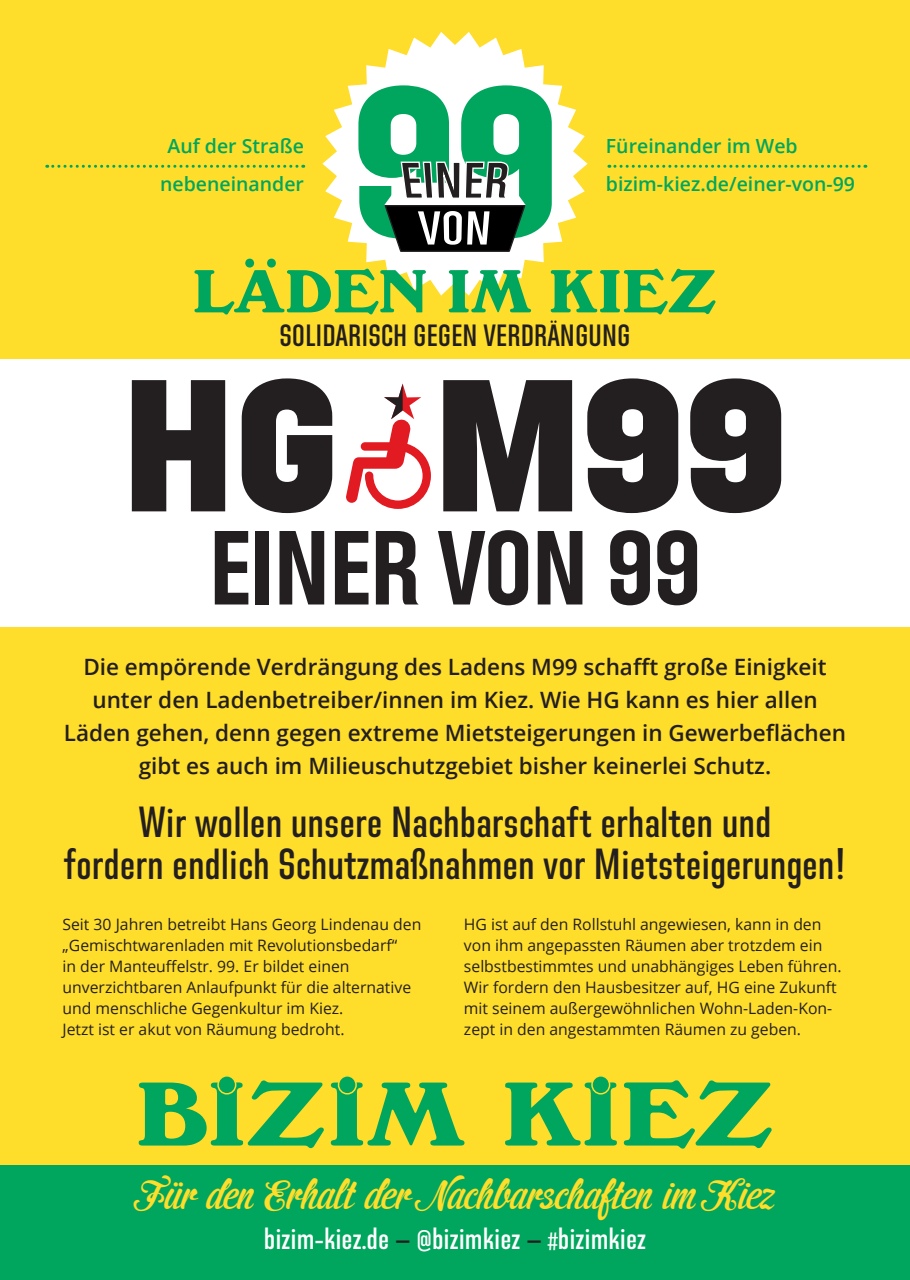
<style>
.page{position:relative;width:910px;height:1280px;background:#fff}
.page>*{position:absolute;margin:0;border:0;box-sizing:border-box;transform-origin:0 0}
.t1{font:213.6px "Directors Gothic 220 Bl";color:#00a65d}
.t2{font:187.5px "Directors Gothic 250 Bl";color:#231f20}
.t3{font:105px "Directors Gothic 250 S Bd";letter-spacing:-.02em;color:#231f20}
.t4{font:800 58.8px "Verona Serial";letter-spacing:.085em;color:#00a65d}
.t5{font:45px "Cider Script";letter-spacing:.02em;color:#ffdd2b}
.t6{font:500 43.5px/42px "Directors Gothic 250";color:#231f20;text-align:center}
.t7{font:500 30.75px "Directors Gothic 250";color:#fff}
.t8{font:500 30.75px "Directors Gothic 250";color:#231f20}
.t9{font:600 22.5px/33px "Open Sans";color:#231f20;text-align:center}
.t10{font:600 19.5px/37.5px "Open Sans";color:#00a65d}
.t11{font:15.75px/21px "Open Sans";color:#231f20}
.s1{color:#231f20}
</style>
<div class="page">
<div style="left:0;top:0;width:910px;height:1229px;background:#ffdd2b"></div>
<div style="left:0;top:359px;width:910px;height:268px;background:#fff"></div>
<div style="left:0;top:1165px;width:910px;height:115px;background:#00a65d"></div>
<svg style="left:139px;top:1080px;width:633px;height:68px"></svg>
<div style="left:339px;top:1076px;width:17px;height:18px;background:#00a65d;border-radius:50%"></div>
<div style="left:338px;top:1075px;width:19px;height:19px;border:1px solid #ffdd2b;border-radius:50%"></div>
<svg style="left:218px;top:1076px;width:18px;height:18px"></svg>
<div style="left:217px;top:1075px;width:19px;height:19px;border:1px solid #ffdd2b;border-radius:50%"></div>
<div style="left:592px;top:1076px;width:18px;height:18px;background:#00a65d;border-radius:50%"></div>
<div style="left:591px;top:1075px;width:19px;height:19px;border:1px solid #ffdd2b;border-radius:50%"></div>
<svg style="left:322px;top:32px;width:266px;height:264px;fill:#fff"></svg>
<svg style="left:384px;top:129px;width:143px;height:124px;background:#a6a5a5"></svg>
<svg style="left:346px;top:384px;width:85px;height:125px"></svg>
<svg style="left:47px;top:165px;width:257px;height:3px"></svg>
<svg style="left:609px;top:165px;width:257px;height:3px"></svg>
<h1 class="t1" style="left:349px;top:49px;width:213px">99</h1>
<h3 class="t4" style="left:195px;top:254px;width:522px">LÄDEN IM KIEZ</h3>
<h3 class="t8" style="left:279px;top:318px;width:353px">SOLIDARISCH GEGEN VERDRÄNGUNG</h3>
<h2 class="t2" style="left:121px;top:346px;width:670px">HG M99</h2>
<p class="t10" style="left:160px;top:127px;width:145px;text-align:center">Auf der Straße nebeneinander</p>
<p class="t10" style="left:606px;top:127px;width:251px">Füreinander im Web bizim-kiez.de/einer-von-99</p>
<h3 class="t3" style="left:208px;top:512px;width:495px">EINER VON 99</h3>
<p class="t9" style="left:64px;top:650px;width:783px">Die empörende Verdrängung des Ladens M99 schafft große Einigkeit unter den Ladenbetreiber/innen im Kiez. Wie HG kann es hier allen Läden gehen, denn gegen extreme Mietsteigerungen in Gewerbeflächen gibt es auch im Milieuschutzgebiet bisher keinerlei Schutz.</p>
<h3 class="t6" style="left:64px;top:802px;width:784px">Wir wollen unsere Nachbarschaft erhalten und<br>fordern endlich Schutzmaßnahmen vor Mietsteigerungen!</h3>
<p class="t11" style="left:63px;top:914px;width:360px">Seit 30 Jahren betreibt Hans Georg Lindenau den „Gemischtwarenladen mit Revolutionsbedarf“<br>in der Manteuffelstr. 99. Er bildet einen unverzichtbaren Anlaufpunkt für die alternative und menschliche Gegenkultur im Kiez.<br>Jetzt ist er akut von Räumung bedroht.</p>
<p class="t11" style="left:464px;top:914px;width:379px">HG ist auf den Rollstuhl angewiesen, kann in den von ihm angepassten Räumen aber trotzdem ein selbstbestimmtes und unabhängiges Leben führen.<br>Wir fordern den Hausbesitzer auf, HG eine Zukunft mit seinem außergewöhnlichen Wohn-Laden-Kon&shy;zept in den angestammten Räumen zu geben.</p>
<h3 class="t5" style="left:137px;top:1171px;width:638px">Für den Erhalt der Nachbarschaften im Kiez</h3>
<h3 class="t7" style="left:264px;top:1222px;width:384px">bizim-kiez.de <span class="s1">–</span> @bizimkiez <span class="s1">–</span> #bizimkiez</h3>
</div>
